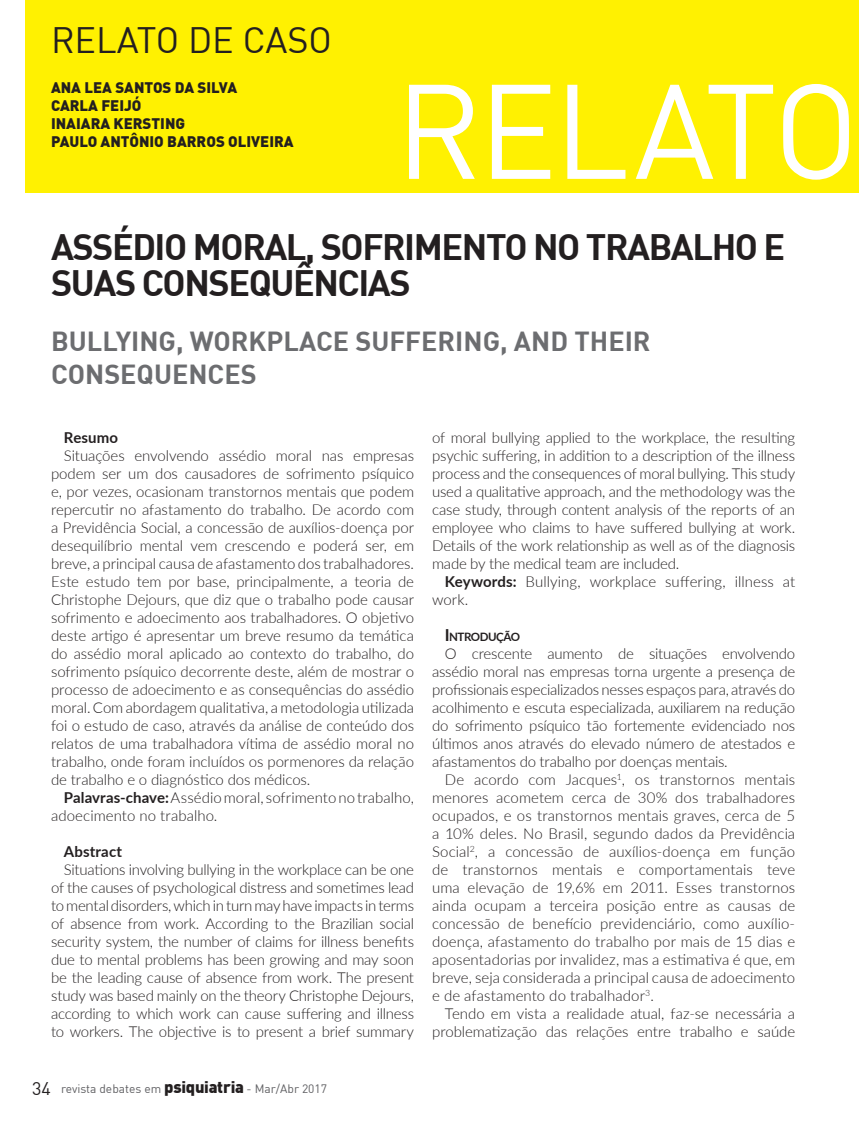
<style>
.page{position:relative;width:859px;height:1132px;background:#fff}
.page>*{position:absolute;margin:0;border:0;box-sizing:border-box;transform-origin:0 0}
.t1{font:132px "DIN";letter-spacing:-.03em;color:#fff}
.t2{font:700 36px/36px "DIN";letter-spacing:-.04em;color:#231f20}
.t3{font:36px "DIN";color:#231f20}
.t4{font:700 27px/33px "DIN";color:#6c6d70}
.t5{font:300 15px/18px "Lato";letter-spacing:-.005em;color:#231f20;text-align:justify}
.t6{font:900 15px/18px "DIN";color:#231f20}
.t7{font:700 15px "Lato";letter-spacing:.01em;color:#231f20}
.t8{font:12px "DIN";color:#616164}
.t9{font:700 11.55px "Lato";letter-spacing:-.045em;color:#231f20}
.s1{font-weight:700}
.s2{font-size:18px;color:#231f20}
.s3{font-weight:900;font-size:16.5px;color:#231f20}
.s4{font-size:16.5px}
</style>
<div class="page">
<div style="left:26px;top:0;width:833px;height:192px;background:#fff101"></div>
<h2 class="t3" style="left:51px;top:24px;width:282px">RELATO DE CASO</h2>
<p class="t6" style="left:51px;top:79px;width:244px">ANA LEA SANTOS DA SILVA<br>CARLA FEIJÓ<br>INAIARA KERSTING<br>PAULO ANTÔNIO BARROS OLIVEIRA</p>
<h1 class="t1" style="left:395px;top:72px;width:465px">RELATO</h1>
<h2 class="t2" style="left:51px;top:231px;width:736px">ASSÉDIO MORAL, SOFRIMENTO NO TRABALHO E<br>SUAS CONSEQUÊNCIAS</h2>
<h3 class="t4" style="left:51px;top:325px;width:601px">BULLYING, WORKPLACE SUFFERING, AND THEIR<br>CONSEQUENCES</h3>
<p class="t7" style="left:64px;top:426px;width:56px">Resumo</p>
<p class="t5" style="left:51px;top:445px;width:365px;text-indent:13px">Situações envolvendo assédio moral nas empresas podem ser um dos causadores de sofrimento psíquico e, por vezes, ocasionam transtornos mentais que podem repercutir no afastamento do trabalho. De acordo com a Previdência Social, a concessão de auxílios-doença por desequilíbrio mental vem crescendo e poderá ser, em breve, a principal causa de afastamento dos trabalhadores.<br>Este estudo tem por base, principalmente, a teoria de Christophe Dejours, que diz que o trabalho pode causar sofrimento e adoecimento aos trabalhadores. O objetivo deste artigo é apresentar um breve resumo da temática do assédio moral aplicado ao contexto do trabalho, do sofrimento psíquico decorrente deste, além de mostrar o processo de adoecimento e as consequências do assédio moral. Com abordagem qualitativa, a metodologia utilizada foi o estudo de caso, através da análise de conteúdo dos relatos de uma trabalhadora vítima de assédio moral no trabalho, onde foram incluídos os pormenores da relação de trabalho e o diagnóstico dos médicos.</p>
<p class="t5" style="left:51px;top:787px;width:365px;text-indent:13px"><span class="s1">Palavras-chave:</span> Assédio moral, sofrimento no trabalho, adoecimento no trabalho.</p>
<p class="t7" style="left:64px;top:840px;width:60px">Abstract</p>
<p class="t5" style="left:51px;top:859px;width:365px;text-indent:13px">Situations involving bullying in the workplace can be one of the causes of psychological distress and sometimes lead to mental disorders, which in turn may have impacts in terms of absence from work. According to the Brazilian social security system, the number of claims for illness benefits due to mental problems has been growing and may soon be the leading cause of absence from work. The present study was based mainly on the theory Christophe Dejours, according to which work can cause suffering and illness to workers. The objective is to present a brief summary</p>
<p class="t8" style="left:32px;top:1082px;width:296px"><span class="s2">34</span> revista debates em <span class="s3">psiquiatria</span> - Mar/Abr 2017</p>
<p class="t5" style="left:432px;top:427px;width:365px">of moral bullying applied to the workplace, the resulting psychic suffering, in addition to a description of the illness process and the consequences of moral bullying. This study used a qualitative approach, and the methodology was the case study, through content analysis of the reports of an employee who claims to have suffered bullying at work.<br>Details of the work relationship as well as of the diagnosis made by the medical team are included.</p>
<p class="t5" style="left:432px;top:571px;width:365px;text-indent:13px"><span class="s1">Keywords:</span> Bullying, workplace suffering, illness at work.</p>
<p class="t9" style="left:445px;top:628px;width:77px"><span class="s4">I</span>NTRODUÇÃO</p>
<p class="t5" style="left:432px;top:643px;width:365px;text-indent:13px">O crescente aumento de situações envolvendo assédio moral nas empresas torna urgente a presença de profissionais especializados nesses espaços para, através do acolhimento e escuta especializada, auxiliarem na redução do sofrimento psíquico tão fortemente evidenciado nos últimos anos através do elevado número de atestados e afastamentos do trabalho por doenças mentais.</p>
<p class="t5" style="left:432px;top:769px;width:365px;text-indent:13px">De acordo com Jacques<sup>1</sup>, os transtornos mentais menores acometem cerca de 30% dos trabalhadores ocupados, e os transtornos mentais graves, cerca de 5 a 10% deles. No Brasil, segundo dados da Previdência Social<sup>2</sup>, a concessão de auxílios-doença em função de transtornos mentais e comportamentais teve uma elevação de 19,6% em 2011. Esses transtornos ainda ocupam a terceira posição entre as causas de concessão de benefício previdenciário, como auxílio&shy;doença, afastamento do trabalho por mais de 15 dias e aposentadorias por invalidez, mas a estimativa é que, em breve, seja considerada a principal causa de adoecimento e de afastamento do trabalhador<sup>3</sup>.</p>
<p class="t5" style="left:432px;top:1003px;width:365px;text-align:right">Tendo em vista a realidade atual, faz-se necessária a problematização das relações entre trabalho e saúde</p>
</div>
